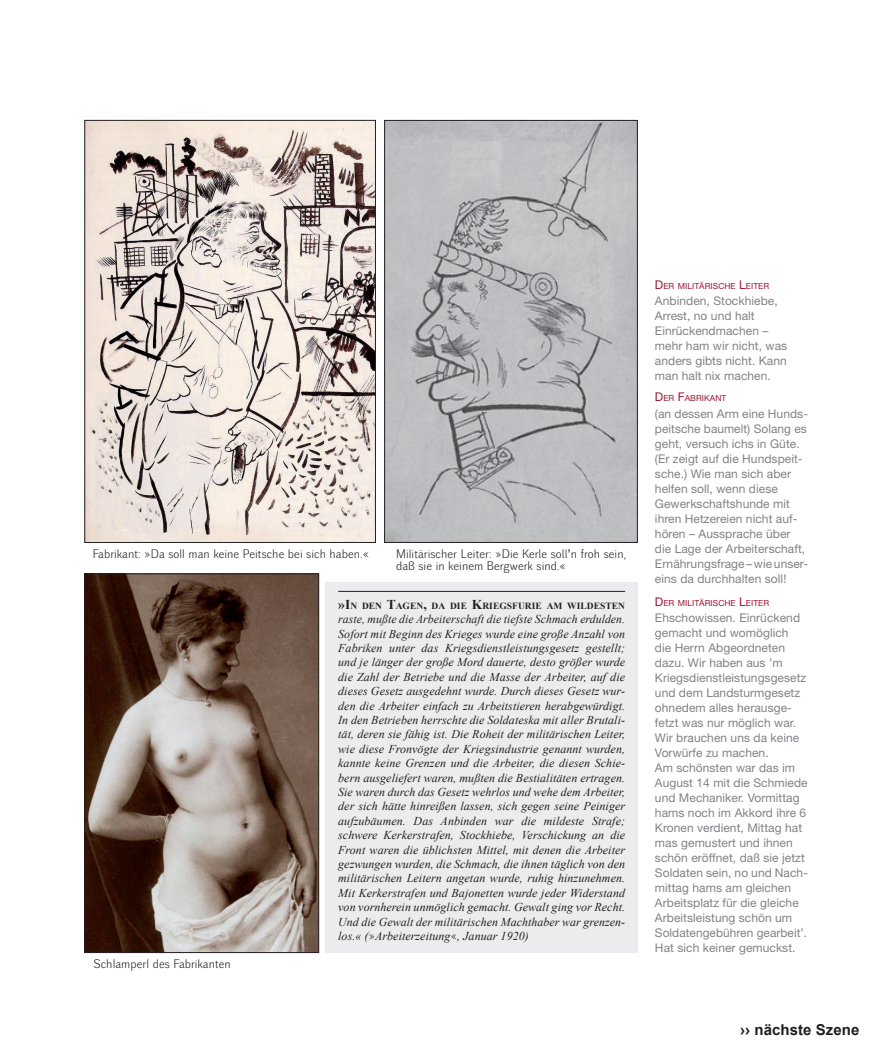
<style>
.page{position:relative;width:893px;height:1063px;background:#fff}
.page>*{position:absolute;margin:0;border:0;box-sizing:border-box;transform-origin:0 0}
.t1{font:700 15px "Arial";letter-spacing:.005em;color:#221e1f}
.t2{font:italic 12px/14.4px "Times New Roman";letter-spacing:.005em;color:#231f20;text-align:justify}
.t3{font:12px/15px "Helvetica Neue";letter-spacing:.005em;color:#808285}
.t4{font:12px/12px "Walbaum Grotesk 32 Pro";letter-spacing:.005em;color:#231f20}
.t5{font:700 9.45px "Times New Roman";letter-spacing:.005em;color:#231f20}
.t6{font:8.4px "Helvetica Neue";letter-spacing:.005em;color:#9e1633}
.s1{font-family:"Helvetica Neue"}
.s2{font-size:13.5px}
.s3{font-family:"Walbaum Grotesk 32 Pro";font-style:normal}
.s4{font-size:12px}
</style>
<div class="page">
<img style="left:87px;top:122px;width:287px;height:419px">
<div style="left:85px;top:120px;width:291px;height:423px;border:1px solid #231f20"></div>
<div style="left:325px;top:582px;width:313px;height:371px;background:#ececee"></div>
<hr style="left:338px;top:591px;width:287px;height:1px;background:#231f20">
<img style="left:386px;top:122px;width:250px;height:419px">
<div style="left:384px;top:120px;width:254px;height:423px;border:1px solid #231f20"></div>
<img style="left:87px;top:576px;width:230px;height:375px">
<div style="left:85px;top:574px;width:234px;height:379px;border:1px solid #231f20"></div>
<p class="t4" style="left:93px;top:548px;width:278px">Fabrikant: »Da soll man keine Peitsche bei sich haben.«</p>
<p class="t4" style="left:396px;top:549px;width:232px">Militärischer Leiter: »Die Kerle soll<span class="s1">’</span>n froh sein, daß sie in keinem Bergwerk sind.«</p>
<p class="t4" style="left:94px;top:958px;width:139px">Schlamperl des Fabrikanten</p>
<p class="t5" style="left:338px;top:600px;width:288px"><span class="s2">»I</span>N DEN <span class="s2">T</span>AGEN<span class="s2">,</span> DA DIE <span class="s2">K</span>RIEGSFURIE AM WILDESTEN</p>
<p class="t2" style="left:338px;top:612px;width:288px">raste, mußte die Arbeiterschaft die tiefste Schmach erdulden.<br>Sofort mit Beginn des Krieges wurde eine große Anzahl von Fabriken unter das Kriegsdienstleistungsgesetz gestellt; und je länger der große Mord dauerte, desto größer wurde die Zahl der Betriebe und die Masse der Arbeiter, auf die dieses Gesetz ausgedehnt wurde. Durch dieses Gesetz wur&shy;den die Arbeiter einfach zu Arbeitstieren herabgewürdigt.<br>In den Betrieben herrschte die Soldateska mit aller Brutali&shy;tät, deren sie fähig ist. Die Roheit der militärischen Leiter, wie diese Fronvögte der Kriegsindustrie genannt wurden, kannte keine Grenzen und die Arbeiter, die diesen Schie&shy;bern ausgeliefert waren, mußten die Bestialitäten ertragen.<br>Sie waren durch das Gesetz wehrlos und wehe dem Arbeiter, der sich hätte hinreißen lassen, sich gegen seine Peiniger aufzubäumen. Das Anbinden war die mildeste Strafe; schwere Kerkerstrafen, Stockhiebe, Verschickung an die Front waren die üblichsten Mittel, mit denen die Arbeiter gezwungen wurden, die Schmach, die ihnen täglich von den militärischen Leitern angetan wurde, ruhig hinzunehmen.<br>Mit Kerkerstrafen und Bajonetten wurde jeder Widerstand von vornherein unmöglich gemacht. Gewalt ging vor Recht.<br>Und die Gewalt der militärischen Machthaber war grenzen&shy;los.« (<span class="s3">»</span>Arbeiterzeitung<span class="s3">«</span>, Januar 1920)</p>
<p class="t6" style="left:655px;top:281px;width:116px"><span class="s4">D</span>ER MILITÄRISCHE <span class="s4">L</span>EITER</p>
<p class="t3" style="left:655px;top:293px;width:134px">Anbinden, Stockhiebe,<br>Arrest, no und halt<br>Einrückendmachen – mehr ham wir nicht, was anders gibts nicht. Kann man halt nix machen.</p>
<p class="t6" style="left:655px;top:393px;width:73px"><span class="s4">D</span>ER <span class="s4">F</span>ABRIKANT</p>
<p class="t3" style="left:655px;top:406px;width:155px">(an dessen Arm eine Hunds&shy;peitsche baumelt) Solang es geht, versuch ichs in Güte. (Er zeigt auf die Hundspeit&shy;sche.) Wie man sich aber helfen soll, wenn diese<br>Gewerkschaftshunde mit ihren Hetzereien nicht auf&shy;hören – Aussprache über die Lage der Arbeiterschaft,<br>Ernährungsfrage – wie unser&shy;eins da durchhalten soll!</p>
<p class="t6" style="left:655px;top:598px;width:116px"><span class="s4">D</span>ER MILITÄRISCHE <span class="s4">L</span>EITER</p>
<p class="t3" style="left:655px;top:610px;width:155px">Ehschowissen. Einrückend gemacht und womöglich<br>die Herrn Abgeordneten dazu. Wir haben aus ’m<br>Kriegsdienstleistungsgesetz und dem Landsturmgesetz ohnedem alles herausge&shy;fetzt was nur möglich war.<br>Wir brauchen uns da keine<br>Vorwürfe zu machen.<br>Am schönsten war das im<br>August 14 mit die Schmiede und Mechaniker. Vormittag hams noch im Akkord ihre 6<br>Kronen verdient, Mittag hat mas gemustert und ihnen schön eröffnet, daß sie jetzt<br>Soldaten sein, no und Nach&shy;mittag hams am gleichen<br>Arbeitsplatz für die gleiche<br>Arbeitsleistung schön um<br>Soldatengebühren gearbeit’.<br>Hat sich keiner gemuckst.</p>
<p class="t1" style="left:740px;top:1020px;width:121px">›› nächste Szene</p>
</div>
